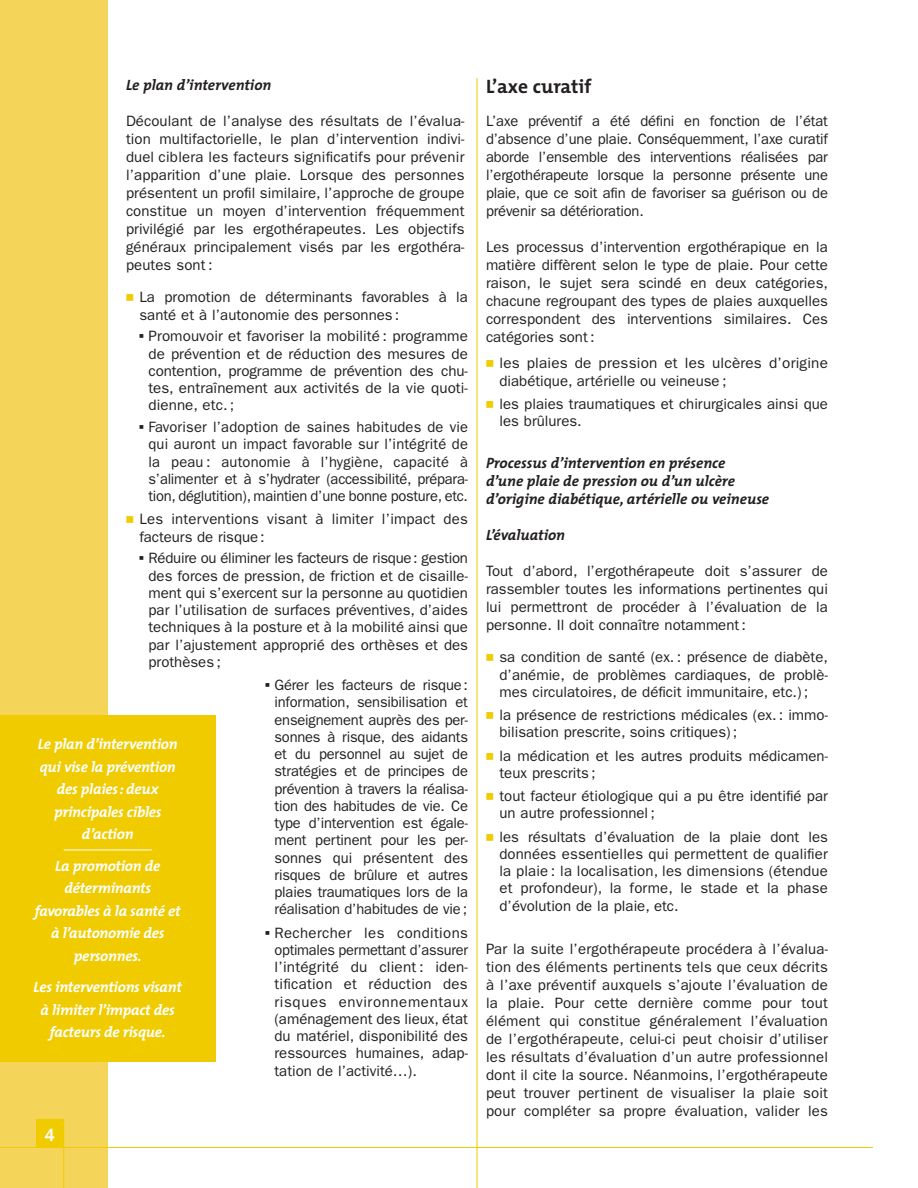
<style>
.page{position:relative;width:918px;height:1188px;background:#fff}
.page>*{position:absolute;margin:0;border:0;box-sizing:border-box;transform-origin:0 0}
.t1{font:700 19.5px "The Mix";color:#231f20}
.t2{font:500 18px "Franklin Gothic";color:#fff}
.t3{font:15px/17.2px "Franklin Gothic";color:#231f20;text-align:justify}
.t4{font:italic 700 15px/22.5px "The Mix";letter-spacing:-.02em;color:#fff;text-align:center}
.t5{font:italic 700 15px/18px "The Mix";color:#231f20}
.s1{font-family:"Universal Newswith Comm Pi";font-size:13.5px;color:#f0cb00}
.s2{font-family:"Universal Newswith Comm Pi"}
</style>
<div class="page">
<div style="left:0;top:0;width:108px;height:1188px;background:#f5d559"></div>
<hr style="left:477px;top:78px;width:1px;height:1110px;background:#f0cb00">
<hr style="left:0;top:1147px;width:873px;height:1px;background:#f0cb00">
<div style="left:0;top:715px;width:216px;height:346px;background:#f0cb00"></div>
<hr style="left:64px;top:850px;width:88px;height:1px;background:#fff">
<div style="left:36px;top:1119px;width:28px;height:29px;background:#f0cb00"></div>
<hr style="left:63px;top:1119px;width:1px;height:69px;background:#f0cb00">
<p class="t5" style="left:126px;top:77px;width:147px">Le plan d’intervention</p>
<p class="t3" style="left:126px;top:114px;width:340px;line-height:18px">Découlant de l’analyse des résultats de l’évalua&shy;tion multifactorielle, le plan d’intervention indivi&shy;duel ciblera les facteurs significatifs pour prévenir l’apparition d’une plaie. Lorsque des personnes présentent un profil similaire, l’approche de groupe constitue un moyen d’intervention fréquemment privilégié par les ergothérapeutes. Les objectifs généraux principalement visés par les ergothéra&shy;peutes sont :</p>
<p class="t3" style="left:140px;top:290px;width:330px;text-indent:-14px"><span class="s1">-</span> La promotion de déterminants favorables à la santé et à l’autonomie des personnes :</p>
<p class="t3" style="left:148px;top:329px;width:321px;text-indent:-9px"><span class="s2">▪</span> Promouvoir et favoriser la mobilité : programme de prévention et de réduction des mesures de contention, programme de prévention des chu&shy;tes, entraînement aux activités de la vie quoti&shy;dienne, etc.;</p>
<p class="t3" style="left:140px;top:420px;width:330px;text-align:center"><span class="s2">▪</span> Favoriser l’adoption de saines habitudes de vie qui auront un impact favorable sur l’intégrité de la peau : autonomie à l’hygiène, capacité à s’alimenter et à s’hydrater (accessibilité, prépara&shy;tion, déglutition), maintien d’une bonne posture, etc.</p>
<p class="t3" style="left:140px;top:512px;width:330px;text-indent:-14px"><span class="s1">-</span> Les interventions visant à limiter l’impact des facteurs de risque:</p>
<p class="t3" style="left:148px;top:551px;width:321px;text-indent:-9px"><span class="s2">▪</span> Réduire ou éliminer les facteurs de risque: gestion des forces de pression, de friction et de cisaille&shy;ment qui s’exercent sur la personne au quotidien par l’utilisation de surfaces préventives, d’aides techniques à la posture et à la mobilité ainsi que par l’ajustement approprié des orthèses et des prothèses ;</p>
<p class="t3" style="left:274px;top:678px;width:195px;text-indent:-9px"><span class="s2">▪</span> Gérer les facteurs de risque: information, sensibilisation et enseignement auprès des per&shy;sonnes à risque, des aidants et du personnel au sujet de stratégies et de principes de prévention à travers la réalisa&shy;tion des habitudes de vie. Ce type d’intervention est égale&shy;ment pertinent pour les per&shy;sonnes qui présentent des risques de brûlure et autres plaies traumatiques lors de la réalisation d’habitudes de vie;</p>
<p class="t3" style="left:274px;top:925px;width:195px;text-indent:-9px"><span class="s2">▪</span> Rechercher les conditions optimales permettant d’assurer l’intégrité du client : iden&shy;tification et réduction des risques environnementaux (aménagement des lieux, état du matériel, disponibilité des ressources humaines, adap&shy;tation de l’activité…).</p>
<p class="t4" style="left:38px;top:733px;width:141px">Le plan d’intervention qui vise la prévention des plaies : deux principales cibles d’action</p>
<p class="t4" style="left:35px;top:855px;width:147px">La promotion de déterminants favorables à la santé et à l’autonomie des personnes.</p>
<p class="t4" style="left:34px;top:976px;width:150px">Les interventions visant à limiter l’impact des facteurs de risque.</p>
<p class="t2" style="left:45px;top:1128px;width:12px">4</p>
<h1 class="t1" style="left:486px;top:77px;width:107px">L’axe curatif</h1>
<p class="t3" style="left:486px;top:114px;width:343px;line-height:18px">L’axe préventif a été défini en fonction de l’état d’absence d’une plaie. Conséquemment, l’axe curatif aborde l’ensemble des interventions réalisées par l’ergothérapeute lorsque la personne présente une plaie, que ce soit afin de favoriser sa guérison ou de prévenir sa détérioration.</p>
<p class="t3" style="left:486px;top:240px;width:343px;line-height:18px">Les processus d’intervention ergothérapique en la matière diffèrent selon le type de plaie. Pour cette raison, le sujet sera scindé en deux catégories, chacune regroupant des types de plaies auxquelles correspondent des interventions similaires. Ces catégories sont :</p>
<p class="t3" style="left:500px;top:356px;width:330px;text-indent:-14px"><span class="s1">-</span> les plaies de pression et les ulcères d’origine diabétique, artérielle ou veineuse ;</p>
<p class="t3" style="left:500px;top:397px;width:330px;text-indent:-14px"><span class="s1">-</span> les plaies traumatiques et chirurgicales ainsi que les brûlures.</p>
<p class="t5" style="left:486px;top:455px;width:285px">Processus d’intervention en présence<br>d’une plaie de pression ou d’un ulcère d’origine diabétique, artérielle ou veineuse</p>
<p class="t5" style="left:486px;top:527px;width:81px">L’évaluation</p>
<p class="t3" style="left:486px;top:564px;width:343px;line-height:18px">Tout d’abord, l’ergothérapeute doit s’assurer de rassembler toutes les informations pertinentes qui lui permettront de procéder à l’évaluation de la personne. Il doit connaître notamment :</p>
<p class="t3" style="left:500px;top:650px;width:330px;text-indent:-14px"><span class="s1">-</span> sa condition de santé (ex. : présence de diabète, d’anémie, de problèmes cardiaques, de problè&shy;mes circulatoires, de déficit immunitaire, etc.) ;</p>
<p class="t3" style="left:500px;top:708px;width:330px;text-indent:-14px"><span class="s1">-</span> la présence de restrictions médicales (ex. : immo&shy;bilisation prescrite, soins critiques) ;</p>
<p class="t3" style="left:500px;top:748px;width:330px;text-indent:-14px"><span class="s1">-</span> la médication et les autres produits médicamen&shy;teux prescrits ;</p>
<p class="t3" style="left:500px;top:789px;width:330px;text-indent:-14px"><span class="s1">-</span> tout facteur étiologique qui a pu être identifié par un autre professionnel ;</p>
<p class="t3" style="left:500px;top:829px;width:330px;text-indent:-14px"><span class="s1">-</span> les résultats d’évaluation de la plaie dont les données essentielles qui permettent de qualifier la plaie : la localisation, les dimensions (étendue et profondeur), la forme, le stade et la phase d’évolution de la plaie, etc.</p>
<p class="t3" style="left:486px;top:942px;width:343px;line-height:18px">Par la suite l’ergothérapeute procédera à l’évalua&shy;tion des éléments pertinents tels que ceux décrits à l’axe préventif auxquels s’ajoute l’évaluation de la plaie. Pour cette dernière comme pour tout élément qui constitue généralement l’évaluation de l’ergothérapeute, celui-ci peut choisir d’utiliser les résultats d’évaluation d’un autre professionnel dont il cite la source. Néanmoins, l’ergothérapeute peut trouver pertinent de visualiser la plaie soit pour compléter sa propre évaluation, valider les</p>
</div>
